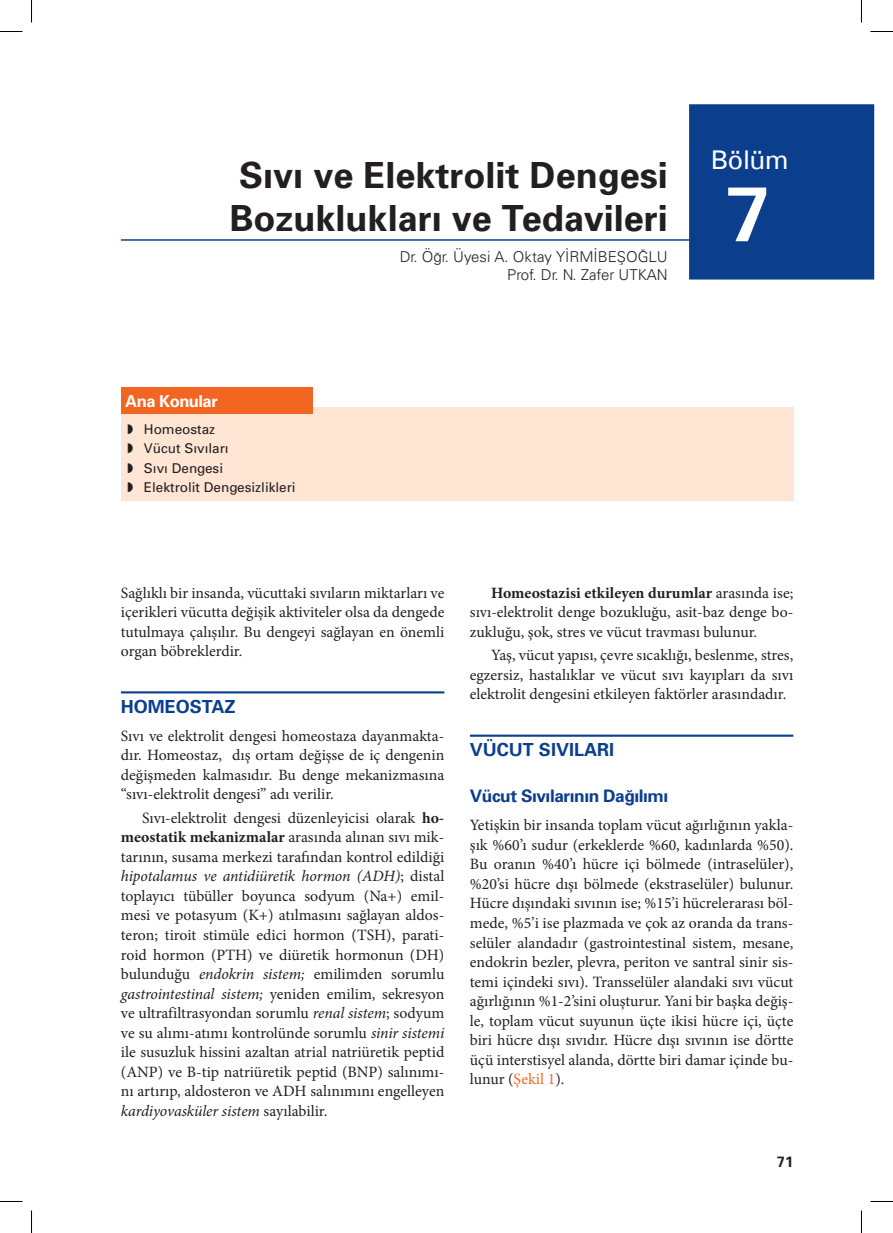
<style>
.page{position:relative;width:893px;height:1233px;background:#fff}
.page>*{position:absolute;margin:0;border:0;box-sizing:border-box;transform-origin:0 0}
.t1{font:700 78px "Univers";color:#fff}
.t2{font:36px/43.2px "Univers Bold Tr";color:#231f20}
.t3{font:500 27px "Univers";color:#fff}
.t4{font:18px "Univers Bold Tr";color:#0b3f8d}
.t5{font:17.25px "Univers Bold Tr";letter-spacing:-.025em;color:#0b3f8d}
.t6{font:16.5px "Univers Bold Tr";letter-spacing:-.025em;color:#fff}
.t7{font:15.75px/19.5px "Minion Pro";color:#231f20;text-align:justify}
.t8{font:15px "Univers Light Tr";color:#231f20}
.t9{font:15px "Univers Bold Tr";color:#231f20}
.t10{font:13.5px/19.5px "Univers Tr";color:#231f20}
.s1{font-family:"Univers LT";font-weight:300}
.s2{font-weight:700}
.s3{font-style:italic}
.s4{color:#f36621}
</style>
<div class="page">
<div style="left:121px;top:407px;width:672px;height:94px;background:#fee5d4"></div>
<div style="left:688px;top:104px;width:185px;height:175px;background:#0b3f8d"></div>
<hr style="left:121px;top:239px;width:567px;height:2px;background:#0b3f8d">
<div style="left:121px;top:387px;width:192px;height:27px;background:#f36621"></div>
<hr style="left:121px;top:691px;width:323px;height:2px;background:#0b3f8d">
<hr style="left:469px;top:734px;width:324px;height:2px;background:#0b3f8d">
<svg style="left:0;top:31px;width:22px;height:1px"></svg>
<svg style="left:870px;top:31px;width:22px;height:1px"></svg>
<svg style="left:0;top:1201px;width:22px;height:1px"></svg>
<svg style="left:870px;top:1201px;width:22px;height:1px"></svg>
<svg style="left:31px;top:0;width:1px;height:23px"></svg>
<svg style="left:31px;top:1210px;width:1px;height:22px"></svg>
<h2 class="t2" style="left:229px;top:153px;width:439px">Sıvı ve Elektrolit Dengesi<br>Bozuklukları ve Tedavileri</h2>
<p class="t8" style="left:399px;top:247px;width:269px">Dr. Öğr. Üyesi A. Oktay Y<span class="s1">İ</span>RM<span class="s1">İ</span>BEŞOĞLU</p>
<p class="t6" style="left:125px;top:390px;width:94px">Ana Konular</p>
<p class="t10" style="left:144px;top:419px;width:153px">Homeostaz<br>Vücut Sıvıları<br>Sıvı Dengesi<br>Elektrolit Dengesizlikleri</p>
<p class="t8" style="left:507px;top:265px;width:162px">Prof. Dr. N. Zafer UTKAN</p>
<h3 class="t3" style="left:710px;top:143px;width:79px">Bölüm</h3>
<h1 class="t1" style="left:722px;top:165px;width:50px">7</h1>
<p class="t7" style="left:121px;top:582px;width:325px">Sağlıklı bir insanda, vücuttaki sıvıların miktarları ve içerikleri vücutta değişik aktiviteler olsa da dengede tutulmaya çalışılır. Bu dengeyi sağlayan en önemli organ böbreklerdir.</p>
<p class="t4" style="left:121px;top:694px;width:116px">HOMEOSTAZ</p>
<p class="t7" style="left:121px;top:726px;width:325px">Sıvı ve elektrolit dengesi homeostaza dayanmakta&shy;dır. Homeostaz, dış ortam değişse de iç dengenin değişmeden kalmasıdır. Bu denge mekanizmasına “sıvı-elektrolit dengesi” adı verilir.</p>
<p class="t7" style="left:121px;top:808px;width:325px;text-indent:21px">Sıvı-elektrolit dengesi düzenleyicisi olarak <span class="s2">ho&shy;meostatik mekanizmalar</span> arasında alınan sıvı mik&shy;tarının, susama merkezi tarafından kontrol edildiği <span class="s3">hipotalamus ve antidiüretik hormon (ADH)</span>; distal toplayıcı tübüller boyunca sodyum (Na+) emil&shy;mesi ve potasyum (K+) atılmasını sağlayan aldos&shy;teron; tiroit stimüle edici hormon (TSH), parati&shy;roid hormon (PTH) ve diüretik hormonun (DH) bulunduğu <span class="s3">endokrin sistem;</span> emilimden sorumlu <span class="s3">gastrointestinal sistem;</span> yeniden emilim, sekresyon ve ultrafiltrasyondan sorumlu <span class="s3">renal sistem</span>; sodyum ve su alımı-atımı kontrolünde sorumlu <span class="s3">sinir sistemi </span>ile susuzluk hissini azaltan atrial natriüretik peptid (ANP) ve B-tip natriüretik peptid (BNP) salınımı&shy;nı artırıp, aldosteron ve ADH salınımını engelleyen <span class="s3">kardiyovasküler sistem</span> sayılabilir.</p>
<p class="t7" style="left:469px;top:582px;width:325px;text-indent:21px"><span class="s2">Homeostazisi etkileyen durumlar</span> arasında ise; sıvı-elektrolit denge bozukluğu, asit-baz denge bo&shy;zukluğu, şok, stres ve vücut travması bulunur.</p>
<p class="t7" style="left:469px;top:645px;width:325px;text-indent:21px">Yaş, vücut yapısı, çevre sıcaklığı, beslenme, stres, egzersiz, hastalıklar ve vücut sıvı kayıpları da sıvı elektrolit dengesini etkileyen faktörler arasındadır.</p>
<p class="t4" style="left:469px;top:738px;width:146px">VÜCUT SIVILARI</p>
<p class="t5" style="left:469px;top:785px;width:200px">Vücut Sıvılarının Dağılımı</p>
<p class="t7" style="left:469px;top:815px;width:325px">Yetişkin bir insanda toplam vücut ağırlığının yakla&shy;şık %60’ı sudur (erkeklerde %60, kadınlarda %50).<br>Bu oranın %40’ı hücre içi bölmede (intraselüler), %20’si hücre dışı bölmede (ekstraselüler) bulunur.<br>Hücre dışındaki sıvının ise; %15’i hücrelerarası böl&shy;mede, %5’i ise plazmada ve çok az oranda da trans&shy;selüler alandadır (gastrointestinal sistem, mesane, endokrin bezler, plevra, periton ve santral sinir sis&shy;temi içindeki sıvı). Transselüler alandaki sıvı vücut ağırlığının %1-2’sini oluşturur. Yani bir başka değiş&shy;le, toplam vücut suyunun üçte ikisi hücre içi, üçte biri hücre dışı sıvıdır. Hücre dışı sıvının ise dörtte üçü interstisyel alanda, dörtte biri damar içinde bu&shy;lunur (<span class="s4">Şekil 1</span>).</p>
<p class="t9" style="left:776px;top:1152px;width:18px">71</p>
</div>
